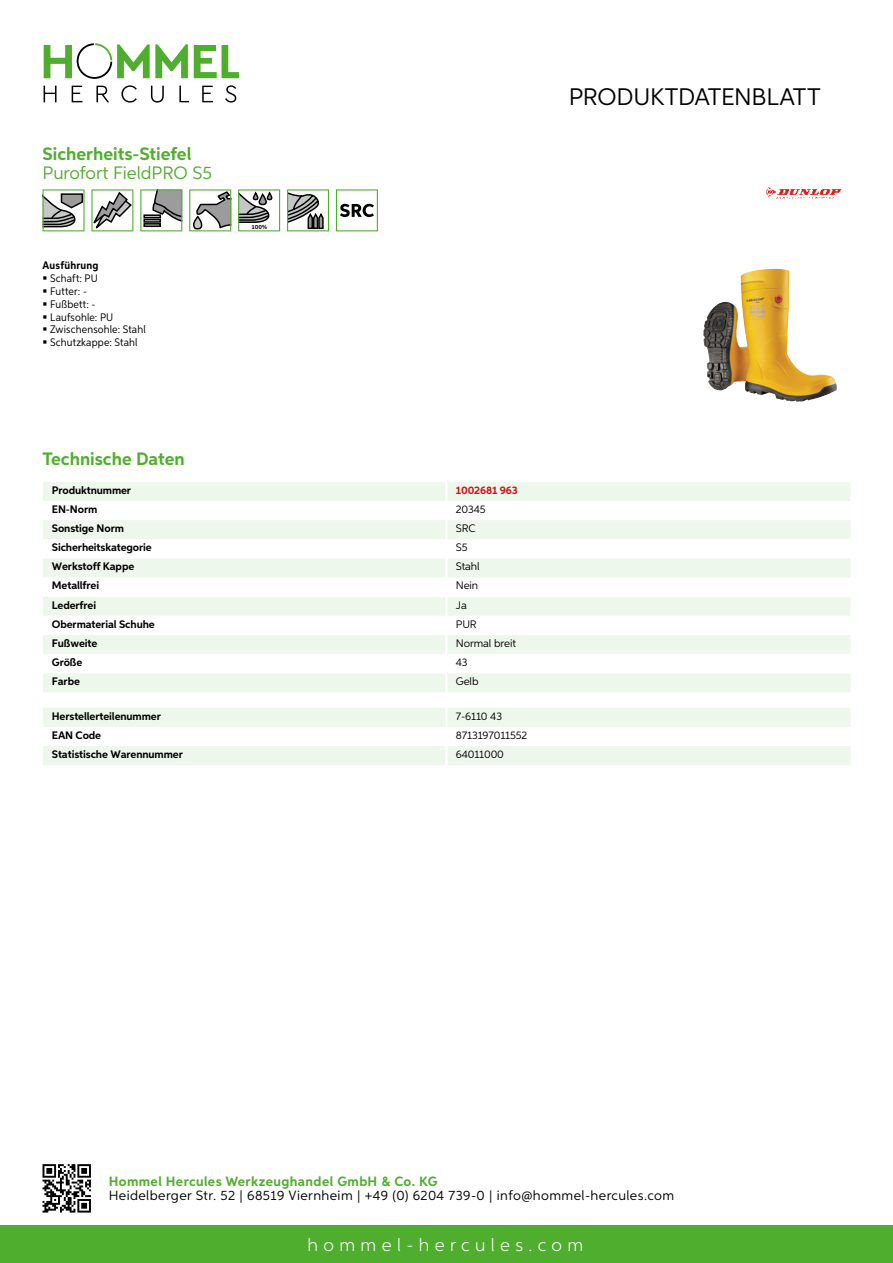
<style>
.page{position:relative;width:893px;height:1263px;background:#fff}
.page>*{position:absolute;margin:0;border:0;box-sizing:border-box;transform-origin:0 0}
.t1{font:24px "Aspira";letter-spacing:-.01em;color:#000}
.t2{font:700 18px "Aspira";color:#50ae2f}
.t3{font:300 18px "Aspira";letter-spacing:.3em;color:#fff}
.t4{font:18px "Aspira";color:#50ae2f}
.t5{font:13.5px "Aspira";letter-spacing:.03em;color:#000}
.t6{font:700 13.5px "Aspira";letter-spacing:.03em;color:#50ae2f}
.t7{font:700 10.95px "Aspira";letter-spacing:-.01em;color:#000}
.t8{font:10.95px/12.8px "Aspira Nar";letter-spacing:.015em;color:#000}
.t9{font:10.95px "Aspira";letter-spacing:-.01em;color:#000}
.t10{font:700 10.95px "Aspira";letter-spacing:-.01em;color:#cd1013}
.t11{font:700 10.95px "Aspira Nar";letter-spacing:.02em;color:#000}
.t12{font:700 6px "Aspira";color:#000}
</style>
<div class="page">
<div style="left:0;top:1226px;width:893px;height:37px;background:#50ae2f"></div>
<svg style="left:43px;top:1164px;width:48px;height:48px"></svg>
<svg style="left:194px;top:45px;width:45px;height:33px"></svg>
<svg style="left:44px;top:43px;width:144px;height:36px"></svg>
<svg style="left:44px;top:86px;width:13px;height:16px"></svg>
<svg style="left:72px;top:86px;width:10px;height:16px"></svg>
<svg style="left:96px;top:86px;width:13px;height:16px"></svg>
<svg style="left:121px;top:85px;width:16px;height:18px"></svg>
<svg style="left:151px;top:86px;width:13px;height:17px"></svg>
<svg style="left:179px;top:86px;width:10px;height:16px"></svg>
<svg style="left:202px;top:86px;width:11px;height:16px"></svg>
<svg style="left:225px;top:85px;width:11px;height:18px"></svg>
<div style="left:43px;top:482px;width:807px;height:210px;background:#eef7eb"></div>
<svg style="left:43px;top:501px;width:807px;height:172px"></svg>
<hr style="left:445px;top:482px;width:3px;height:19px;background:#fff">
<hr style="left:445px;top:501px;width:3px;height:19px;background:#fff">
<hr style="left:445px;top:520px;width:3px;height:19px;background:#fff">
<hr style="left:445px;top:539px;width:3px;height:19px;background:#fff">
<hr style="left:445px;top:558px;width:3px;height:19px;background:#fff">
<hr style="left:445px;top:577px;width:3px;height:20px;background:#fff">
<hr style="left:445px;top:597px;width:3px;height:19px;background:#fff">
<hr style="left:445px;top:616px;width:3px;height:19px;background:#fff">
<hr style="left:445px;top:635px;width:3px;height:19px;background:#fff">
<hr style="left:445px;top:654px;width:3px;height:19px;background:#fff">
<hr style="left:445px;top:673px;width:3px;height:19px;background:#fff">
<svg style="left:43px;top:708px;width:807px;height:57px"></svg>
<hr style="left:445px;top:746px;width:3px;height:19px;background:#fff">
<svg style="left:43px;top:189px;width:90px;height:42px"></svg>
<svg style="left:140px;top:189px;width:42px;height:42px"></svg>
<svg style="left:189px;top:189px;width:42px;height:42px"></svg>
<svg style="left:238px;top:189px;width:42px;height:42px"></svg>
<svg style="left:287px;top:189px;width:42px;height:42px"></svg>
<svg style="left:336px;top:189px;width:42px;height:42px"></svg>
<img style="left:707px;top:269px;width:67px;height:78px">
<img style="left:766px;top:187px;width:76px;height:11px">
<h2 class="t2" style="left:43px;top:142px;width:150px">Sicherheits-Stiefel</h2>
<h2 class="t4" style="left:43px;top:162px;width:171px">Purofort FieldPRO S5</h2>
<p class="t11" style="left:43px;top:259px;width:58px">Ausführung</p>
<p class="t8" style="left:50px;top:272px;width:97px">Schaft: PU<br>Futter: -<br>Fußbett: -<br>Laufsohle: PU<br>Zwischensohle: Stahl<br>Schutzkappe: Stahl</p>
<p class="t12" style="left:252px;top:223px;width:17px">100%</p>
<h2 class="t2" style="left:43px;top:448px;width:144px">Technische Daten</h2>
<p class="t7" style="left:52px;top:483px;width:81px">Produktnummer</p>
<p class="t10" style="left:456px;top:483px;width:64px">1002681 963</p>
<p class="t7" style="left:52px;top:502px;width:47px">EN-Norm</p>
<p class="t9" style="left:456px;top:502px;width:31px">20345</p>
<p class="t7" style="left:52px;top:521px;width:74px">Sonstige Norm</p>
<p class="t9" style="left:456px;top:522px;width:21px">SRC</p>
<p class="t7" style="left:52px;top:541px;width:101px">Sicherheitskategorie</p>
<p class="t9" style="left:456px;top:541px;width:13px">S5</p>
<p class="t7" style="left:52px;top:560px;width:84px">Werkstoff Kappe</p>
<p class="t9" style="left:456px;top:560px;width:25px">Stahl</p>
<p class="t7" style="left:52px;top:579px;width:49px">Metallfrei</p>
<p class="t9" style="left:456px;top:579px;width:24px">Nein</p>
<p class="t7" style="left:52px;top:598px;width:46px">Lederfrei</p>
<p class="t9" style="left:456px;top:598px;width:13px">Ja</p>
<p class="t7" style="left:52px;top:617px;width:104px">Obermaterial Schuhe</p>
<p class="t9" style="left:456px;top:617px;width:14px">PUR</p>
<p class="t7" style="left:52px;top:636px;width:47px">Fußweite</p>
<p class="t9" style="left:456px;top:636px;width:62px">N ormal breit</p>
<p class="t7" style="left:52px;top:655px;width:32px">Größe</p>
<p class="t9" style="left:456px;top:655px;width:13px">43</p>
<p class="t7" style="left:52px;top:675px;width:30px">Farbe</p>
<p class="t9" style="left:456px;top:675px;width:24px">Gelb</p>
<p class="t7" style="left:52px;top:709px;width:111px">Herstellerteilenummer</p>
<p class="t9" style="left:456px;top:709px;width:48px">7-6110 43</p>
<p class="t7" style="left:52px;top:728px;width:51px">EAN Code</p>
<p class="t9" style="left:456px;top:728px;width:73px">8713197011552</p>
<p class="t7" style="left:52px;top:747px;width:132px">Statistische Warennummer</p>
<p class="t9" style="left:456px;top:747px;width:50px">64011000</p>
<h1 class="t1" style="left:569px;top:82px;width:253px">Produktdatenblatt</h1>
<p class="t6" style="left:109px;top:1172px;width:330px">Hommel Hercules Werkzeughandel GmbH &amp; Co. KG</p>
<p class="t5" style="left:109px;top:1187px;width:567px">Heidelberger Str. 52 | 68519 Viernheim | +49 (0) 6204 739-0 | info@hommel-hercules.com</p>
<h2 class="t3" style="left:307px;top:1234px;width:277px">hommel-hercules.com</h2>
</div>
